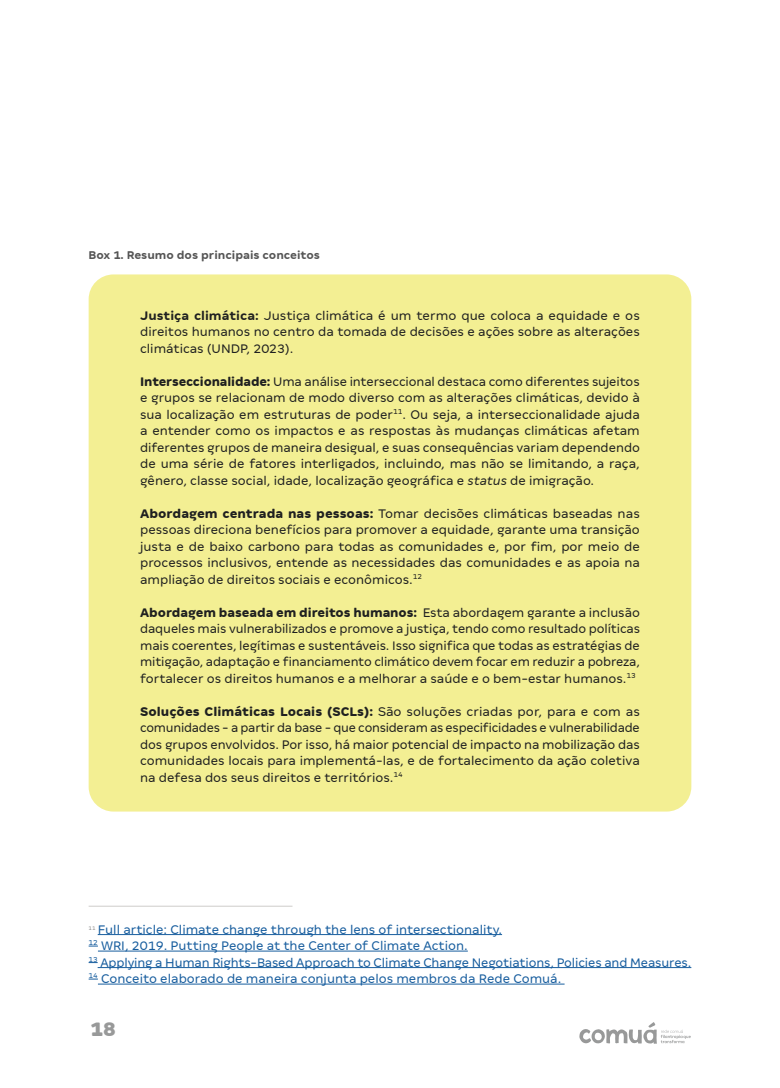
<style>
.page{position:relative;width:780px;height:1088px;background:#fff}
.page>*{position:absolute;margin:0;border:0;box-sizing:border-box;transform-origin:0 0}
.t1{font:900 21.88px "Comum Text";color:#989999}
.t2{font:13.75px/16.5px "Comum Text";color:#1f2020;text-align:justify}
.t3{font:13.75px "Comum Text";color:#175d9e}
.Legenda{font:700 12.5px "Comum Text";color:#555}
.t4{font:5.88px "Comum Text";color:#888787}
.s1{font-weight:700}
.s2{font-weight:800}
.s3{font-style:italic}
</style>
<div class="page">
<svg style="left:579px;top:1022px;width:111px;height:22px"></svg>
<div style="left:89px;top:274px;width:602px;height:537px;background:#f3ef93;border-radius:25px"></div>
<hr style="left:98px;top:934px;width:404px;height:1px;background:#175d9e">
<hr style="left:98px;top:951px;width:370px;height:1px;background:#175d9e">
<hr style="left:98px;top:967px;width:593px;height:1px;background:#175d9e">
<hr style="left:98px;top:984px;width:466px;height:1px;background:#175d9e">
<hr style="left:89px;top:906px;width:203px;height:1px;background:#ceccca">
<p class="Legenda" style="left:89px;top:247px;width:233px">Box 1. Resumo dos principais conceitos</p>
<p class="t2" style="left:140px;top:307px;width:501px"><span class="s1">Justiça climática:</span> Justiça climática é um termo que coloca a equidade e os direitos humanos no centro da tomada de decisões e ações sobre as alterações climáticas (UNDP, 2023).</p>
<p class="t2" style="left:140px;top:373px;width:501px"><span class="s2">Interseccionalidade:</span> Uma análise interseccional destaca como diferentes sujeitos e grupos se relacionam de modo diverso com as alterações climáticas, devido à sua localização em estruturas de poder<sup>11</sup>. Ou seja, a interseccionalidade ajuda a entender como os impactos e as respostas às mudanças climáticas afetam diferentes grupos de maneira desigual, e suas consequências variam dependendo de uma série de fatores interligados, incluindo, mas não se limitando, a raça, gênero, classe social, idade, localização geográfica e <span class="s3">status</span> de imigração.</p>
<p class="t2" style="left:140px;top:505px;width:501px"><span class="s2">Abordagem centrada nas pessoas:</span> Tomar decisões climáticas baseadas nas pessoas direciona benefícios para promover a equidade, garante uma transição justa e de baixo carbono para todas as comunidades e, por fim, por meio de processos inclusivos, entende as necessidades das comunidades e as apoia na ampliação de direitos sociais e econômicos.<sup>12</sup></p>
<p class="t2" style="left:140px;top:604px;width:501px"><span class="s2">Abordagem baseada em direitos humanos:</span> Esta abordagem garante a inclusão daqueles mais vulnerabilizados e promove a justiça, tendo como resultado políticas mais coerentes, legítimas e sustentáveis. Isso significa que todas as estratégias de mitigação, adaptação e financiamento climático devem focar em reduzir a pobreza, fortalecer os direitos humanos e a melhorar a saúde e o bem-estar humanos.<sup>13</sup></p>
<p class="t2" style="left:140px;top:703px;width:501px"><span class="s2">Soluções Climáticas Locais (SCLs):</span> São soluções criadas por, para e com as comunidades - a partir da base - que consideram as especificidades e vulnerabilidade dos grupos envolvidos. Por isso, há maior potencial de impacto na mobilização das comunidades locais para implementá-las, e de fortalecimento da ação coletiva na defesa dos seus direitos e territórios.<sup>14</sup></p>
<p class="t4" style="left:89px;top:925px;width:8px">11</p>
<p class="t3" style="left:98px;top:921px;width:406px">Full article: Climate change through the lens of intersectionality.</p>
<p class="t3" style="left:89px;top:938px;width:380px"><sup>12</sup> WRI, 2019. Putting People at the Center of Climate Action.</p>
<p class="t3" style="left:89px;top:954px;width:604px"><sup>13</sup> Applying a Human Rights-Based Approach to Climate Change Negotiations, Policies and Measures.</p>
<p class="t3" style="left:89px;top:971px;width:474px"><sup>14</sup> Conceito elaborado de maneira conjunta pelos membros da Rede Comuá.</p>
<h1 class="t1" style="left:90px;top:1016px;width:27px">18</h1>
</div>
